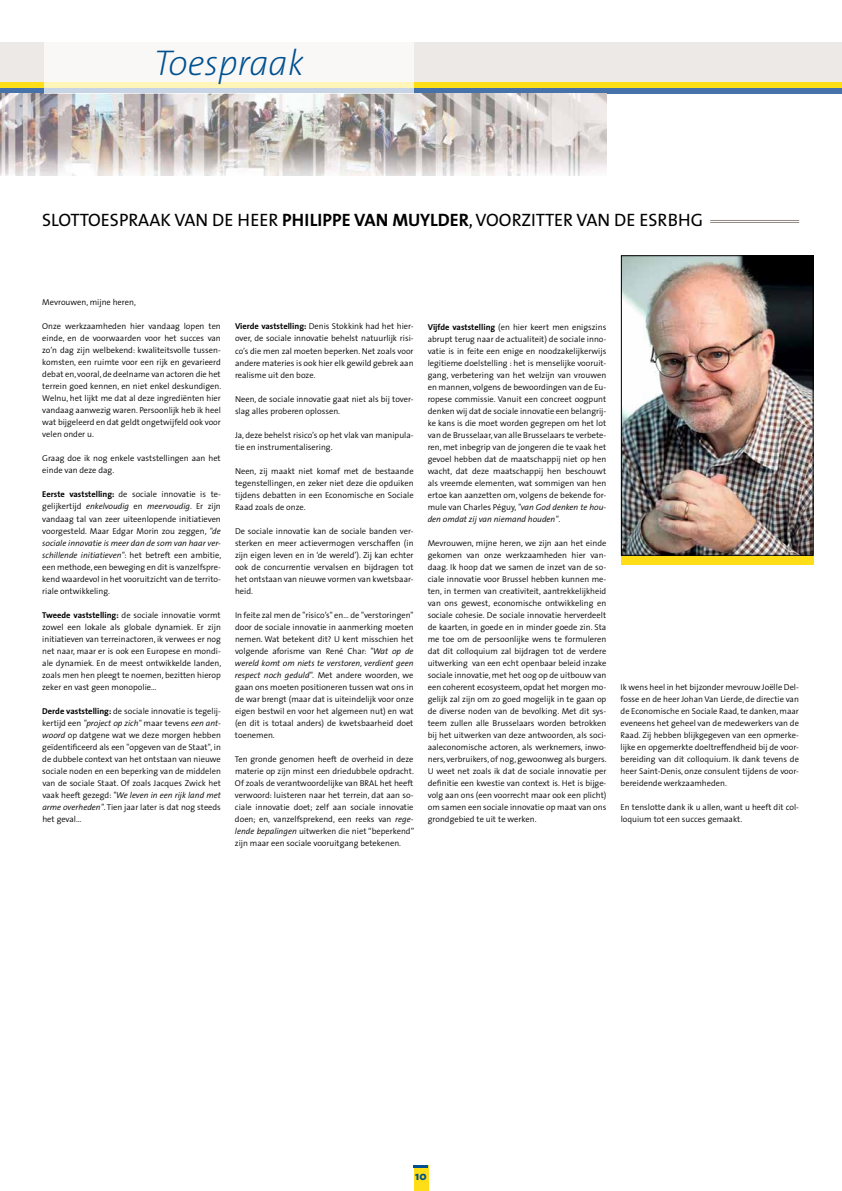
<style>
.page{position:relative;width:842px;height:1191px;background:#fff}
.page>*{position:absolute;margin:0;border:0;box-sizing:border-box;transform-origin:0 0}
.t1{font:italic 200 36px "The Sans";color:#00508f}
.t2{font:18px "The Sans";letter-spacing:.075em;color:#000}
.t3{font:18px "The Sans";letter-spacing:.01em;color:#000}
.t4{font:700 18px "The Sans";letter-spacing:-.005em;color:#000}
.t5{font:800 12px "The Sans";color:#00508f}
.t6{font:300 8.5px/12px "The Sans";color:#000;text-align:justify}
.s1{font-weight:700}
.s2{font-style:italic}
</style>
<div class="page">
<div style="left:414px;top:1165px;width:14px;height:26px;background:#ffde17"></div>
<hr style="left:414px;top:1165px;width:14px;height:3px;background:#00508f">
<div style="left:0;top:43px;width:842px;height:51px;background:#ece9e7"></div>
<div style="left:0;top:88px;width:842px;height:6px;background:#4672a9"></div>
<div style="left:0;top:82px;width:842px;height:6px;background:#ffde17"></div>
<img style="left:0;top:94px;width:607px;height:81px">
<svg style="left:44px;top:43px;width:370px;height:51px;fill:#f9f8f7"></svg>
<hr style="left:710px;top:220px;width:89px;height:1px;background:#948b86">
<hr style="left:710px;top:222px;width:89px;height:1px;background:#948b86">
<img style="left:623px;top:257px;width:189px;height:297px">
<div style="left:621px;top:255px;width:193px;height:301px;border:1px solid #000"></div>
<div style="left:621px;top:556px;width:193px;height:8px;background:#ffde17"></div>
<h1 class="t1" style="left:154px;top:33px;width:152px">Toespraak</h1>
<h2 class="t2" style="left:42px;top:205px;width:69px">SLOTTOESPR</h2>
<h2 class="t2" style="left:138px;top:205px;width:110px">AAK VAN DE HEER</h2>
<h2 class="t4" style="left:282px;top:205px;width:19px">Philippe</h2>
<h2 class="t4" style="left:354px;top:205px;width:87px">Van Muylder</h2>
<h2 class="t3" style="left:469px;top:205px;width:235px">, VOORZITTER VAN DE ESRBHG</h2>
<p class="t6" style="left:42px;top:296px;width:95px">Mevrouwen, mijne heren,</p>
<p class="t6" style="left:42px;top:320px;width:180px">Onze werkzaamheden hier vandaag lopen ten einde, en de voorwaarden voor het succes van zo’n dag zijn welbekend: kwaliteitsvolle tussen&shy;komsten, een ruimte voor een rijk en gevarieerd debat en, vooral,de deelname van actoren die het terrein goed kennen, en niet enkel deskundigen.<br>Welnu, het lijkt me dat al deze ingrediënten hier vandaag aanwezig waren. Persoonlijk heb ik heel wat bijgeleerd en dat geldt ongetwijfeld ook voor velen onder u.</p>
<p class="t6" style="left:42px;top:452px;width:180px">Graag doe ik nog enkele vaststellingen aan het einde van deze dag.</p>
<p class="t6" style="left:42px;top:488px;width:181px"><span class="s1">Eerste vaststelling:</span> de sociale innovatie is te&shy;gelijkertijd <span class="s2">enkelvoudig</span> en <span class="s2">meervoudig</span>. Er zijn vandaag tal van zeer uiteenlopende initiatieven voorgesteld. Maar Edgar Morin zou zeggen, <span class="s2">"de sociale innovatie is meer dan de som van haar ver&shy;schillende initiatieven"</span>: het betreft een ambitie, een methode, een beweging en dit is vanzelfspre&shy;kend waardevol in het vooruitzicht van de territo&shy;riale ontwikkeling.</p>
<p class="t6" style="left:42px;top:608px;width:180px"><span class="s1">Tweede vaststelling:</span> de sociale innovatie vormt zowel een lokale als globale dynamiek. Er zijn initiatieven van terreinactoren, ik verwees er nog net naar, maar er is ook een Europese en mondi&shy;ale dynamiek. En de meest ontwikkelde landen, zoals men hen pleegt te noemen, bezitten hierop zeker en vast geen monopolie…</p>
<p class="t6" style="left:42px;top:704px;width:180px"><span class="s1">Derde vaststelling:</span> de sociale innovatie is tegelij&shy;kertijd een <span class="s2">"project op zich"</span> maar tevens <span class="s2">een ant&shy;woord</span> op datgene wat we deze morgen hebben geïdentificeerd als een "opgeven van de Staat", in de dubbele context van het ontstaan van nieuwe sociale noden en een beperking van de middelen van de sociale Staat. Of zoals Jacques Zwick het vaak heeft gezegd: <span class="s2">"We leven in een rijk land met arme overheden"</span>. Tien jaar later is dat nog steeds het geval…</p>
<p class="t6" style="left:235px;top:320px;width:180px"><span class="s1">Vierde vaststelling:</span> Denis Stokkink had het hier&shy;over, de sociale innovatie behelst natuurlijk risi&shy;co’s die men zal moeten beperken. Net zoals voor andere materies is ook hier elk gewild gebrek aan realisme uit den boze.</p>
<p class="t6" style="left:235px;top:392px;width:180px">Neen, de sociale innovatie gaat niet als bij tover&shy;slag alles proberen oplossen.</p>
<p class="t6" style="left:235px;top:428px;width:180px">Ja, deze behelst risico’s op het vlak van manipula&shy;tie en instrumentalisering.</p>
<p class="t6" style="left:235px;top:464px;width:180px">Neen, zij maakt niet komaf met de bestaande tegenstellingen, en zeker niet deze die opduiken tijdens debatten in een Economische en Sociale Raad zoals de onze.</p>
<p class="t6" style="left:235px;top:524px;width:180px">De sociale innovatie kan de sociale banden ver&shy;sterken en meer actievermogen verschaffen (in zijn eigen leven en in ‘de wereld’). Zij kan echter ook de concurrentie vervalsen en bijdragen tot het ontstaan van nieuwe vormen van kwetsbaar&shy;heid.</p>
<p class="t6" style="left:235px;top:608px;width:180px">In feite zal men de "risico’s" en… de "verstoringen" door de sociale innovatie in aanmerking moeten nemen. Wat betekent dit? U kent misschien het volgende aforisme van René Char: <span class="s2">"Wat op de wereld komt om niets te verstoren, verdient geen respect noch geduld".</span> Met andere woorden, we gaan ons moeten positioneren tussen wat ons in de war brengt (maar dat is uiteindelijk voor onze eigen bestwil en voor het algemeen nut) en wat (en dit is totaal anders) de kwetsbaarheid doet toenemen.</p>
<p class="t6" style="left:235px;top:752px;width:181px">Ten gronde genomen heeft de overheid in deze materie op zijn minst een driedubbele opdracht.<br>Of zoals de verantwoordelijke van BRAL het heeft verwoord: luisteren naar het terrein, dat aan so&shy;ciale innovatie doet; zelf aan sociale innovatie doen; en, vanzelfsprekend, een reeks van <span class="s2">rege&shy;lende bepalingen</span> uitwerken die niet “beperkend” zijn maar een sociale vooruitgang betekenen.</p>
<p class="t6" style="left:428px;top:320px;width:180px"><span class="s1">Vijfde vaststelling</span> (en hier keert men enigszins abrupt terug naar de actualiteit) de sociale inno&shy;vatie is in feite een enige en noodzakelijkerwijs legitieme doelstelling : het is menselijke vooruit&shy;gang, verbetering van het welzijn van vrouwen en mannen, volgens de bewoordingen van de Eu&shy;ropese commissie. Vanuit een concreet oogpunt denken wij dat de sociale innovatie een belangrij&shy;ke kans is die moet worden gegrepen om het lot van de Brusselaar, van alle Brusselaars te verbete&shy;ren, met inbegrip van de jongeren die te vaak het gevoel hebben dat de maatschappij niet op hen wacht, dat deze maatschappij hen beschouwt als vreemde elementen, wat sommigen van hen ertoe kan aanzetten om, volgens de bekende for&shy;mule van Charles Péguy, <span class="s2">"van God denken te hou&shy;den omdat zij van niemand houden"</span>.</p>
<p class="t6" style="left:428px;top:536px;width:180px">Mevrouwen, mijne heren, we zijn aan het einde gekomen van onze werkzaamheden hier van&shy;daag. Ik hoop dat we samen de inzet van de so&shy;ciale innovatie voor Brussel hebben kunnen me&shy;ten, in termen van creativiteit, aantrekkelijkheid van ons gewest, economische ontwikkeling en sociale cohesie. De sociale innovatie herverdeelt de kaarten, in goede en in minder goede zin. Sta me toe om de persoonlijke wens te formuleren dat dit colloquium zal bijdragen tot de verdere uitwerking van een echt openbaar beleid inzake sociale innovatie, met het oog op de uitbouw van een coherent ecosysteem, opdat het morgen mo&shy;gelijk zal zijn om zo goed mogelijk in te gaan op de diverse noden van de bevolking. Met dit sys&shy;teem zullen alle Brusselaars worden betrokken bij het uitwerken van deze antwoorden, als soci&shy;aaleconomische actoren, als werknemers, inwo&shy;ners, verbruikers, of nog, gewoonweg als burgers.<br>U weet net zoals ik dat de sociale innovatie per definitie een kwestie van context is. Het is bijge&shy;volg aan ons (een voorrecht maar ook een plicht) om samen een sociale innovatie op maat van ons grondgebied te uit te werken.</p>
<p class="t6" style="left:621px;top:680px;width:180px">Ik wens heel in het bijzonder mevrouw Joëlle Del&shy;fosse en de heer Johan Van Lierde, de directie van de Economische en Sociale Raad,te danken,maar eveneens het geheel van de medewerkers van de Raad. Zij hebben blijkgegeven van een opmerke&shy;lijke en opgemerkte doeltreffendheid bij de voor&shy;bereiding van dit colloquium. Ik dank tevens de heer Saint-Denis, onze consulent tijdens de voor&shy;bereidende werkzaamheden.</p>
<p class="t6" style="left:621px;top:800px;width:180px">En tenslotte dank ik u allen, want u heeft dit col&shy;loquium tot een succes gemaakt.</p>
<h3 class="t5" style="left:415px;top:1166px;width:13px">10</h3>
</div>
